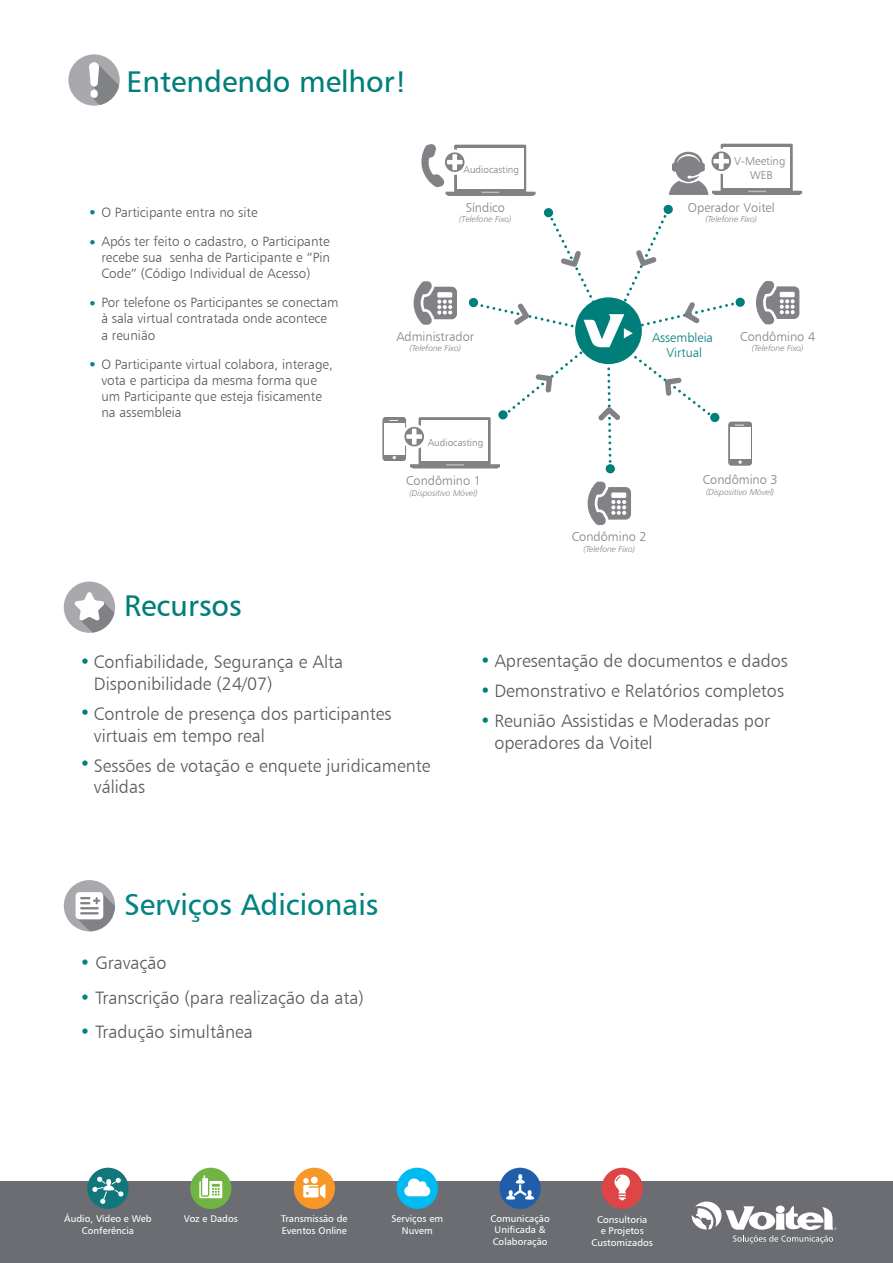
<style>
.page{position:relative;width:893px;height:1263px;background:#fff}
.page>*{position:absolute;margin:0;border:0;box-sizing:border-box;transform-origin:0 0}
.t1{font:30px "Humanist 777 BT Roman B";color:#007e7a}
.t2{font:30px "Humanist 777 BT Roman B";color:#028483}
.t3{font:18px "Humanist 777 BT Light B";color:#57585a}
.t4{font:15px/30px "Humanist 777 BT Light B";color:#028483}
.t5{font:13.5px/16.2px "Humanist 777 BT Light B";color:#57585a}
.t6{font:12.9px "Humanist 777 BT Light B";color:#808285}
.t7{font:12.9px/15.5px "Humanist 777 BT Light B";color:#007e7a;text-align:center}
.t8{font:11.4px/13.6px "Humanist 777 BT Light B";color:#808285;text-align:center}
.t9{font:10.05px "Humanist 777 BT Light B";color:#808285}
.t10{font:9.75px/11.2px "Humanist 777 BT Roman B";color:#fff;text-align:center}
.t11{font:8.55px "Humanist 777 BT Light Italic B";color:#808285}
.s1{color:#007e7a}
.s2{color:#028483}
</style>
<div class="page">
<div style="left:68px;top:54px;width:52px;height:52px;background:#a8a9ad;border-radius:50%"></div>
<svg style="left:89px;top:62px;width:30px;height:43px"></svg>
<div style="left:64px;top:880px;width:51px;height:51px;background:#a8a9ad;border-radius:50%"></div>
<svg style="left:76px;top:892px;width:39px;height:39px"></svg>
<div style="left:0;top:1181px;width:893px;height:82px;background:#6b6d73"></div>
<div style="left:602px;top:1168px;width:41px;height:41px;background:#dd4546;border-radius:50%"></div>
<svg style="left:615px;top:1174px;width:15px;height:26px"></svg>
<div style="left:87px;top:1168px;width:42px;height:41px;background:#11777b;border-radius:50%"></div>
<svg style="left:92px;top:1177px;width:31px;height:27px"></svg>
<div style="left:294px;top:1168px;width:41px;height:41px;background:#f79727;border-radius:50%"></div>
<svg style="left:303px;top:1176px;width:22px;height:22px"></svg>
<div style="left:397px;top:1168px;width:41px;height:41px;background:#00baf1;border-radius:50%"></div>
<svg style="left:404px;top:1178px;width:26px;height:18px"></svg>
<div style="left:190px;top:1168px;width:41px;height:41px;background:#70b543;border-radius:50%"></div>
<svg style="left:199px;top:1175px;width:23px;height:23px"></svg>
<div style="left:499px;top:1168px;width:42px;height:41px;background:#215eaa;border-radius:50%"></div>
<svg style="left:506px;top:1174px;width:28px;height:25px"></svg>
<svg style="left:691px;top:1201px;width:145px;height:42px"></svg>
<div style="left:64px;top:581px;width:51px;height:52px;background:#a8a9ad;border-radius:50%"></div>
<svg style="left:67px;top:588px;width:47px;height:45px"></svg>
<svg style="left:728px;top:422px;width:24px;height:43px"></svg>
<div style="left:730px;top:427px;width:20px;height:32px;background:#fff"></div>
<svg style="left:383px;top:417px;width:23px;height:44px"></svg>
<div style="left:384px;top:423px;width:20px;height:31px;background:#fff"></div>
<svg style="left:588px;top:482px;width:43px;height:43px"></svg>
<svg style="left:756px;top:281px;width:43px;height:43px"></svg>
<div style="left:402px;top:424px;width:25px;height:25px;border:3px solid #fff;border-radius:50%"></div>
<svg style="left:421px;top:144px;width:115px;height:52px"></svg>
<svg style="left:663px;top:205px;width:10px;height:9px"></svg>
<div style="left:606px;top:464px;width:9px;height:9px;background:#007e7a;border-radius:50%"></div>
<svg style="left:406px;top:208px;width:338px;height:260px"></svg>
<svg style="left:669px;top:144px;width:133px;height:51px"></svg>
<h1 class="t1" style="left:126px;top:63px;width:282px">Entendendo melhor!</h1>
<p class="t9" style="left:464px;top:164px;width:57px">Audiocasting</p>
<p class="t5" style="left:101px;top:198px;width:230px;line-height:29px">O Participante entra no site<br>Após ter feito o cadastro, o Participante</p>
<p class="t5" style="left:101px;top:249px;width:230px">recebe sua senha de Participante e “Pin<br>Code” (Código Individual de Acesso)</p>
<p class="t5" style="left:101px;top:294px;width:239px">Por telefone os Participantes se conectam à sala virtual contratada onde acontece<br>a reunião</p>
<p class="t5" style="left:101px;top:356px;width:233px">O Participante virtual colabora, interage, vota e participa da mesma forma que um Participante que esteja fisicamente na assembleia</p>
<p class="t4" style="left:88px;top:198px;width:10px">• •</p>
<p class="t4" style="left:88px;top:288px;width:10px">•</p>
<p class="t4" style="left:88px;top:350px;width:10px">•</p>
<h1 class="t1" style="left:124px;top:587px;width:119px">Recursos</h1>
<p class="t6" style="left:466px;top:199px;width:41px">Síndico</p>
<p class="t11" style="left:459px;top:214px;width:54px">(Telefone Fixo)</p>
<p class="t6" style="left:396px;top:329px;width:79px">Administrador</p>
<p class="t11" style="left:409px;top:343px;width:53px">(Telefone Fixo)</p>
<p class="t9" style="left:428px;top:436px;width:57px">Audiocasting</p>
<p class="t6" style="left:406px;top:473px;width:77px">Condômino 1</p>
<p class="t11" style="left:409px;top:487px;width:70px">(Dispositivo Móvel)</p>
<p class="t8" style="left:734px;top:154px;width:53px">V-Meeting<br>WEB</p>
<p class="t6" style="left:688px;top:199px;width:88px">Operador Voitel</p>
<p class="t11" style="left:705px;top:214px;width:53px">(Telefone Fixo)</p>
<p class="t7" style="left:652px;top:329px;width:62px">Assembleia<br>Virtual</p>
<p class="t6" style="left:740px;top:328px;width:77px">Condômino 4</p>
<p class="t11" style="left:752px;top:343px;width:53px">(Telefone Fixo)</p>
<p class="t6" style="left:572px;top:529px;width:77px">Condômino 2</p>
<p class="t11" style="left:583px;top:543px;width:53px">(Telefone Fixo)</p>
<p class="t6" style="left:703px;top:472px;width:77px">Condômino 3</p>
<p class="t11" style="left:706px;top:486px;width:70px">(Dispositivo Móvel)</p>
<p class="t3" style="left:80px;top:651px;width:265px"><span class="s1">•</span> Confiabilidade, Segurança e Alta</p>
<p class="t3" style="left:80px;top:703px;width:313px"><span class="s1">•</span> Controle de presença dos participantes</p>
<p class="t3" style="left:80px;top:754px;width:352px"><span class="s1">•</span> Sessões de votação e enquete juridicamente</p>
<p class="t3" style="left:94px;top:673px;width:180px">Disponibilidade (24/07)</p>
<p class="t3" style="left:94px;top:724px;width:173px">virtuais em tempo real</p>
<p class="t3" style="left:94px;top:776px;width:53px">válidas</p>
<h1 class="t2" style="left:124px;top:885px;width:256px">Serviços Adicionais</h1>
<p class="t3" style="left:80px;top:952px;width:88px"><span class="s2">•</span> Gravação</p>
<p class="t3" style="left:80px;top:986px;width:286px"><span class="s2">•</span> Transcrição (para realização da ata)</p>
<p class="t3" style="left:80px;top:1020px;width:175px"><span class="s2">•</span> Tradução simultânea</p>
<p class="t3" style="left:480px;top:650px;width:309px"><span class="s1">•</span> Apresentação de documentos e dados</p>
<p class="t3" style="left:480px;top:680px;width:305px"><span class="s1">•</span> Demonstrativo e Relatórios completos</p>
<p class="t3" style="left:480px;top:710px;width:291px"><span class="s1">•</span> Reunião Assistidas e Moderadas por</p>
<p class="t3" style="left:494px;top:732px;width:160px">operadores da Voitel</p>
<p class="t10" style="left:64px;top:1212px;width:89px;line-height:11.7px">Áudio, Vídeo e Web<br>Conferência</p>
<p class="t10" style="left:281px;top:1212px;width:68px;line-height:11.7px;text-align:left">Transmissão de<br>Eventos Online</p>
<p class="t10" style="left:391px;top:1212px;width:53px;line-height:11.7px">Serviços em<br>Nuvem</p>
<p class="t10" style="left:184px;top:1213px;width:56px">Voz e Dados</p>
<p class="t10" style="left:490px;top:1213px;width:61px;text-align:left">Comunicação<br>Unificada &amp;<br>Colaboração</p>
<p class="t10" style="left:591px;top:1214px;width:63px">Consultoria<br>e Projetos<br>Customizados</p>
</div>
